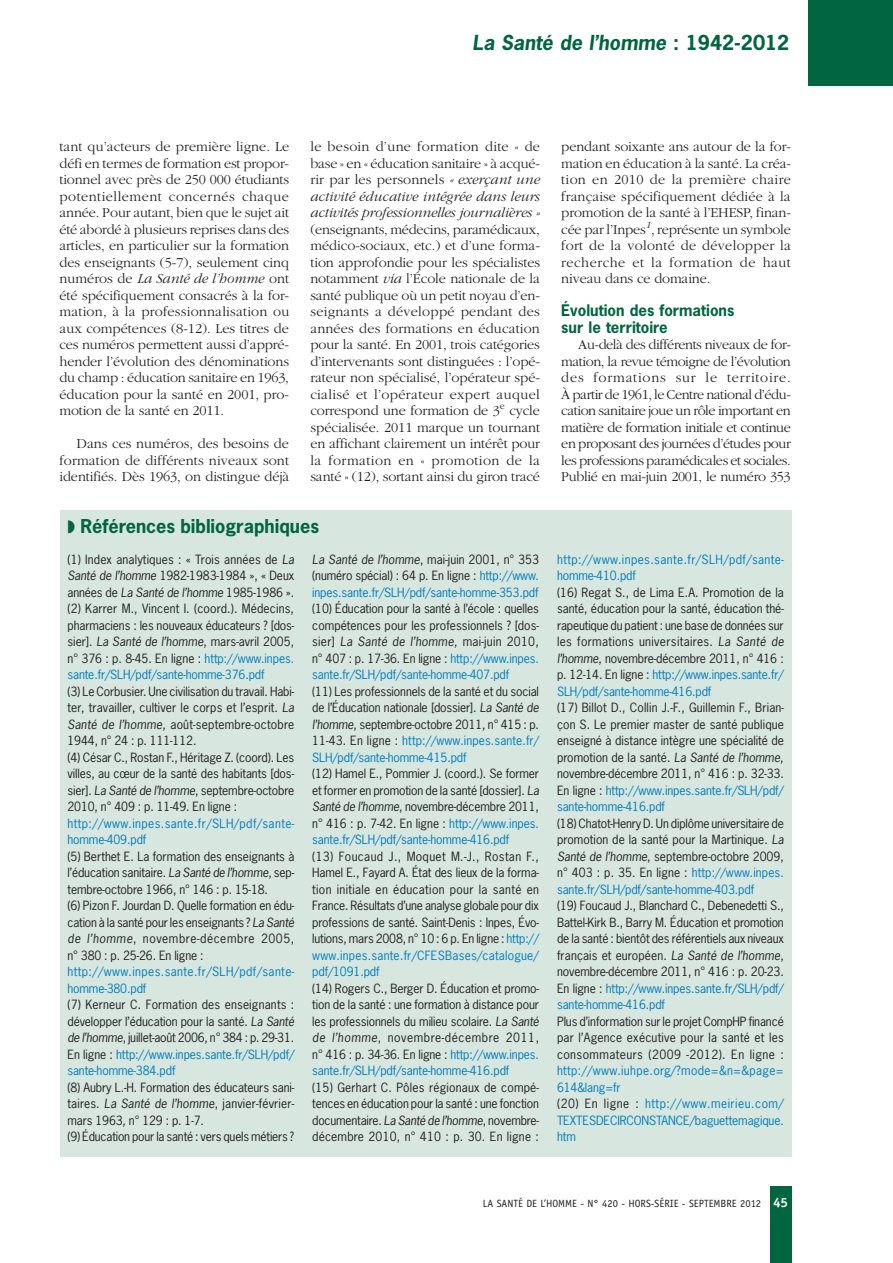
<style>
.page{position:relative;width:893px;height:1263px;background:#fff}
.page>*{position:absolute;margin:0;border:0;box-sizing:border-box;transform-origin:0 0}
.t1{font:italic 700 19.5px "News Gothic";color:#006540}
.t2{font:700 18px "News Gothic";color:#006540}
.t3{font:700 15px/16.5px "News Gothic";color:#006540}
.t4{font:300 14.25px/16.5px "Garamond";letter-spacing:-.01em;color:#231f20;text-align:justify}
.t5{font:italic 300 14.25px/16.5px "Garamond";letter-spacing:-.01em;color:#231f20;text-align:justify}
.t6{font:12px/16.5px "News Gothic";letter-spacing:-.01em;color:#231f20;text-align:justify}
.t7{font:12px/16.5px "News Gothic";letter-spacing:-.01em;color:#007dbd;text-align:justify}
.t8{font:12px/16.5px "News Gothic";letter-spacing:.035em;color:#007dbd}
.t9{font:10.5px "Officina Sans";color:#231f20}
.s1{font-style:normal}
.s2{font-style:italic}
.s3{color:#007dbd}
.s4{font-style:italic;color:#231f20}
.s5{color:#231f20}
.s6{font-weight:700;font-size:13.5px;color:#fff}
</style>
<div class="page">
<div style="left:770px;top:1186px;width:21px;height:77px;background:#006540"></div>
<div style="left:808px;top:0;width:85px;height:85px;background:#006540"></div>
<div style="left:60px;top:510px;width:731px;height:647px;background:#d7e6df"></div>
<h1 class="t1" style="left:472px;top:35px;width:318px">La Santé de l’homme <span class="s1">: 1942-2012</span></h1>
<p class="t4" style="left:60px;top:139px;width:231px">tant qu’acteurs de première ligne. Le défi en termes de formation est propor&shy;tionnel avec près de 250 000 étudiants potentiellement concernés chaque année. Pour autant, bien que le sujet ait été abordé à plusieurs reprises dans des articles, en particulier sur la formation des enseignants (5-7), seulement cinq numéros de <span class="s2">La Santé de l’homme</span> ont été spécifiquement consacrés à la for&shy;mation, à la professionnalisation ou aux compétences (8-12). Les titres de ces numéros permettent aussi d’appré&shy;hender l’évolution des dénominations du champ : éducation sanitaire en 1963, éducation pour la santé en 2001, pro&shy;motion de la santé en 2011.</p>
<p class="t4" style="left:60px;top:436px;width:231px;text-indent:17px">Dans ces numéros, des besoins de formation de différents niveaux sont identifiés. Dès 1963, on distingue déjà</p>
<p class="t5" style="left:310px;top:139px;width:231px"><span class="s1">le besoin d’une formation dite « de base » en « éducation sanitaire » à acqué&shy;rir par les personnels</span> « exerçant une activité éducative intégrée dans leurs activités professionnelles journalières »</p>
<p class="t4" style="left:310px;top:222px;width:231px">(enseignants, médecins, paramédicaux, médico-sociaux, etc.) et d’une forma&shy;tion approfondie pour les spécialistes notamment <span class="s2">via</span> l’École nationale de la santé publique où un petit noyau d’en&shy;seignants a développé pendant des années des formations en éducation pour la santé. En 2001, trois catégories d’intervenants sont distinguées : l’opé&shy;rateur non spécialisé, l’opérateur spé&shy;cialisé et l’opérateur expert auquel correspond une formation de 3<sup>e</sup> cycle spécialisée. 2011 marque un tournant en affichant clairement un intérêt pour la formation en « promotion de la santé » (12), sortant ainsi du giron tracé</p>
<p class="t4" style="left:561px;top:139px;width:231px">pendant soixante ans autour de la for&shy;mation en éducation à la santé. La créa&shy;tion en 2010 de la première chaire française spécifiquement dédiée à la promotion de la santé à l’EHESP, finan&shy;cée par l’Inpes<sup>1</sup>, représente un symbole fort de la volonté de développer la recherche et la formation de haut niveau dans ce domaine.</p>
<p class="t3" style="left:561px;top:303px;width:175px">Évolution des formations sur le territoire</p>
<p class="t4" style="left:561px;top:337px;width:231px;text-indent:17px">Au-delà des différents niveaux de for&shy;mation, la revue témoigne de l’évolution des formations sur le territoire.<br>À partir de 1961, le Centre national d’édu&shy;cation sanitaire joue un rôle important en matière de formation initiale et continue en proposant des journées d’études pour les professions paramédicales et sociales.<br>Publié en mai-juin 2001, le numéro 353</p>
<h2 class="t2" style="left:80px;top:519px;width:240px">Références bibliographiques</h2>
<p class="t6" style="left:67px;top:552px;width:228px">(1) Index analytiques : « Trois années de <span class="s2">La Santé de l’homme</span> 1982-1983-1984 », « Deux années de <span class="s2">La Santé de l’homme</span> 1985-1986 ». (2) Karrer M., Vincent I. (coord.). Médecins, pharmaciens : les nouveaux éducateurs ? [dos&shy;sier]. <span class="s2">La Santé de l’homme</span>, mars-avril 2005, n° 376 : p. 8-45. En ligne : <span class="s3">http://www.inpes. sante.fr/SLH/pdf/sante-homme-376.pdf</span></p>
<p class="t6" style="left:67px;top:684px;width:228px;text-align:left">(3) Le Corbusier. Une civilisation du travail. Habi&shy;ter, travailler, cultiver le corps et l’esprit. <span class="s2">La Santé de l’homme</span>, août-septembre-octobre 1944, n° 24 : p. 111-112.<br>(4) César C., Rostan F., Héritage Z. (coord). Les villes, au cœur de la santé des habitants [dos&shy;sier]. <span class="s2">La Santé de l’homme</span>, septembre-octobre 2010, n° 409 : p. 11-49. En ligne :</p>
<p class="t8" style="left:67px;top:816px;width:228px">http://www.inpes.sante.fr/SLH/pdf/sante&shy;homme-409.pdf</p>
<p class="t6" style="left:67px;top:849px;width:228px;text-align:left">(5) Berthet E. La formation des enseignants à l’éducation sanitaire. <span class="s2">La Santé de l’homme</span>, sep&shy;tembre-octobre 1966, n° 146 : p. 15-18.<br>(6) Pizon F. Jourdan D. Quelle formation en édu&shy;cation à la santé pour les enseignants ? <span class="s2">La Santé de l’homme</span>, novembre-décembre 2005, n° 380 : p. 25-26. En ligne :</p>
<p class="t8" style="left:67px;top:964px;width:228px">http://www.inpes.sante.fr/SLH/pdf/sante&shy;homme-380.pdf</p>
<p class="t6" style="left:67px;top:997px;width:228px">(7) Kerneur C. Formation des enseignants : développer l’éducation pour la santé. <span class="s2">La Santé de l’homme</span>, juillet-août 2006, n° 384 : p. 29-31.<br>En ligne : <span class="s3">http://www.inpes.sante.fr/SLH/pdf/ sante-homme-384.pdf</span></p>
<p class="t6" style="left:67px;top:1080px;width:228px;text-align:left">(8) Aubry L.-H. Formation des éducateurs sani&shy;taires. <span class="s2">La Santé de l’homme</span>, janvier-février&shy;mars 1963, n° 129 : p. 1-7.<br>(9) Éducation pour la santé : vers quels métiers ?</p>
<p class="t7" style="left:312px;top:552px;width:228px"><span class="s4">La Santé de l’homme</span><span class="s5">, mai-juin 2001, n° 353 (numéro spécial) : 64 p. En ligne :</span> http://www. inpes.sante.fr/SLH/pdf/sante-homme-353.pdf</p>
<p class="t6" style="left:312px;top:601px;width:228px">(10) Éducation pour la santé à l’école : quelles compétences pour les professionnels ? [dos&shy;sier] <span class="s2">La Santé de l’homme</span>, mai-juin 2010, n° 407 : p. 17-36. En ligne : <span class="s3">http://www.inpes. sante.fr/SLH/pdf/sante-homme-407.pdf</span></p>
<p class="t6" style="left:312px;top:684px;width:228px">(11) Les professionnels de la santé et du social de l’Éducation nationale [dossier]. <span class="s2">La Santé de l’homme</span>, septembre-octobre 2011, n° 415 : p.<br>11-43. En ligne : <span class="s3">http://www.inpes.sante.fr/ SLH/pdf/sante-homme-415.pdf</span></p>
<p class="t6" style="left:312px;top:766px;width:228px">(12) Hamel E., Pommier J. (coord.). Se former et former en promotion de la santé [dossier]. <span class="s2">La Santé de l’homme</span>, novembre-décembre 2011, n° 416 : p. 7-42. En ligne : <span class="s3">http://www.inpes. sante.fr/SLH/pdf/sante-homme-416.pdf</span></p>
<p class="t6" style="left:312px;top:849px;width:228px">(13) Foucaud J., Moquet M.-J., Rostan F., Hamel E., Fayard A. État des lieux de la forma&shy;tion initiale en éducation pour la santé en France. Résultats d’une analyse globale pour dix professions de santé. Saint-Denis : Inpes, Évo&shy;lutions, mars 2008, n° 10 : 6 p. En ligne : <span class="s3">http:// www.inpes.sante.fr/CFESBases/catalogue/ pdf/1091.pdf</span></p>
<p class="t6" style="left:312px;top:981px;width:228px">(14) Rogers C., Berger D. Éducation et promo&shy;tion de la santé : une formation à distance pour les professionnels du milieu scolaire. <span class="s2">La Santé de l’homme</span>, novembre-décembre 2011, n° 416 : p. 34-36. En ligne : <span class="s3">http://www.inpes. sante.fr/SLH/pdf/sante-homme-416.pdf</span></p>
<p class="t6" style="left:312px;top:1080px;width:228px">(15) Gerhart C. Pôles régionaux de compé&shy;tences en éducation pour la santé : une fonction documentaire. <span class="s2">La Santé de l’homme</span>, novembre&shy;décembre 2010, n° 410 : p. 30. En ligne :</p>
<p class="t8" style="left:557px;top:552px;width:228px">http://www.inpes.sante.fr/SLH/pdf/sante&shy;homme-410.pdf</p>
<p class="t6" style="left:557px;top:585px;width:228px">(16) Regat S., de Lima E.A. Promotion de la santé, éducation pour la santé, éducation thé&shy;rapeutique du patient : une base de données sur les formations universitaires. <span class="s2">La Santé de l’homme</span>, novembre-décembre 2011, n° 416 : p. 12-14. En ligne : <span class="s3">http://www.inpes.sante.fr/ SLH/pdf/sante-homme-416.pdf</span></p>
<p class="t6" style="left:557px;top:700px;width:228px">(17) Billot D., Collin J.-F., Guillemin F., Brian&shy;çon S. Le premier master de santé publique enseigné à distance intègre une spécialité de promotion de la santé. <span class="s2">La Santé de l’homme</span>, novembre-décembre 2011, n° 416 : p. 32-33.<br>En ligne : <span class="s3">http://www.inpes.sante.fr/SLH/pdf/ sante-homme-416.pdf</span></p>
<p class="t6" style="left:557px;top:816px;width:228px">(18) Chatot-Henry D. Un diplôme universitaire de promotion de la santé pour la Martinique. <span class="s2">La Santé de l’homme</span>, septembre-octobre 2009, n° 403 : p. 35. En ligne : <span class="s3">http://www.inpes. sante.fr/SLH/pdf/sante-homme-403.pdf</span></p>
<p class="t6" style="left:557px;top:898px;width:228px">(19) Foucaud J., Blanchard C., Debenedetti S., Battel-Kirk B., Barry M. Éducation et promotion de la santé : bientôt des référentiels aux niveaux français et européen. <span class="s2">La Santé de l’homme</span>, novembre-décembre 2011, n° 416 : p. 20-23.<br>En ligne : <span class="s3">http://www.inpes.sante.fr/SLH/pdf/ sante-homme-416.pdf</span></p>
<p class="t6" style="left:557px;top:1014px;width:228px">Plus d’information sur le projet CompHP financé par l’Agence exécutive pour la santé et les consommateurs (2009 -2012). En ligne :</p>
<p class="t7" style="left:557px;top:1063px;width:228px;text-align:left">http://www.iuhpe.org/?mode=&amp;n=&amp;page=<br>614&amp;lang=fr<br><span class="s5">(20) En ligne :</span> http://www.meirieu.com/<br>TEXTESDECIRCONSTANCE/baguettemagique. htm</p>
<p class="t9" style="left:483px;top:1200px;width:307px">LA SANTÉ DE L’HOMME - N° 420 - HORS-SÉRIE - SEPTEMBRE 2012 <span class="s6">45</span></p>
</div>
